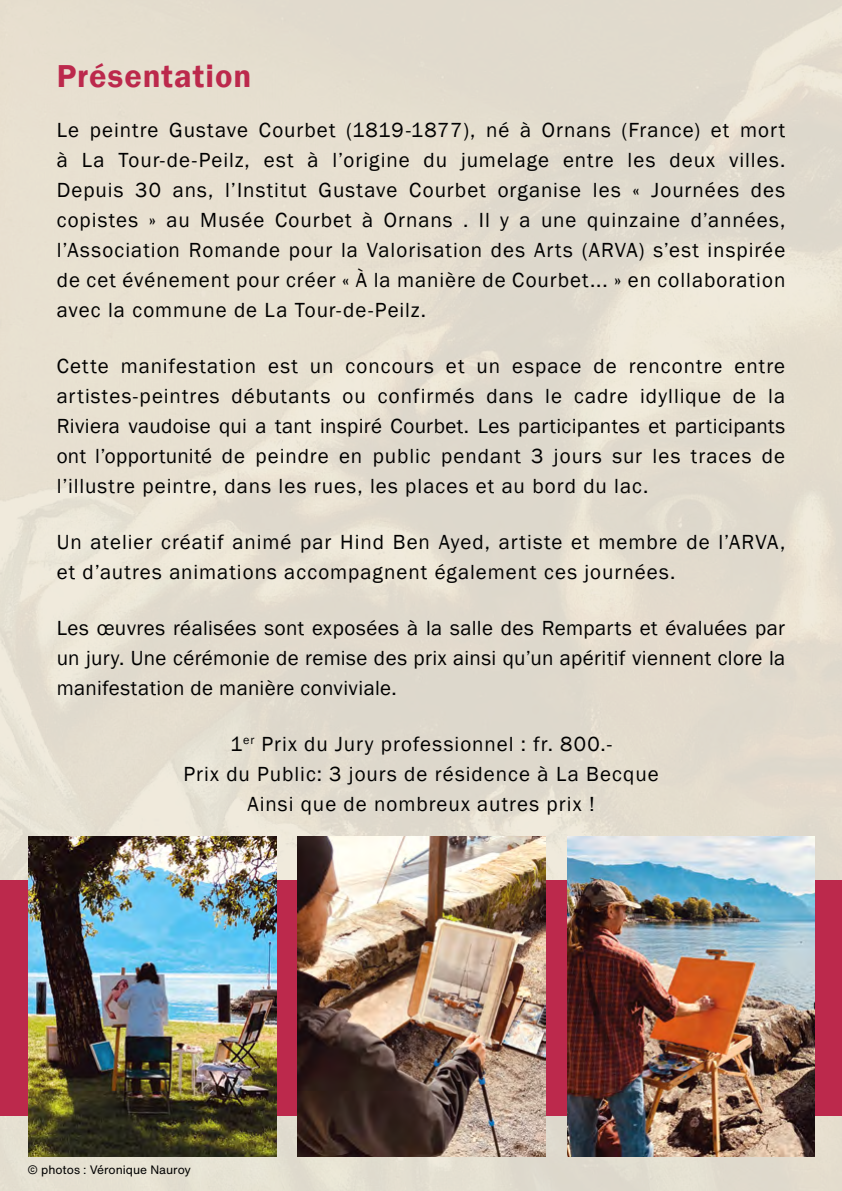
<style>
.page{position:relative;width:842px;height:1191px;background:#fff}
.page>*{position:absolute;margin:0;border:0;box-sizing:border-box;transform-origin:0 0}
.t1{font:600 32.6px "Franklin Gothic";letter-spacing:.03em;color:#bc294c}
.t2{font:21px/30px "Franklin Gothic";letter-spacing:.045em;color:#000;text-align:justify}
.t3{font:12px "Helvetica Now Text";color:#000}
</style>
<div class="page">
<img style="left:0;top:0;width:842px;height:1191px">
<div style="left:0;top:880px;width:842px;height:236px;background:#bc294c"></div>
<img style="left:298px;top:836px;width:247px;height:320px">
<img style="left:29px;top:836px;width:247px;height:320px">
<img style="left:567px;top:836px;width:247px;height:320px">
<h1 class="t1" style="left:57px;top:56px;width:196px">Présentation</h1>
<p class="t2" style="left:57px;top:115px;width:730px">Le peintre Gustave Courbet (1819-1877), né à Ornans (France) et mort à La Tour-de-Peilz, est à l’origine du jumelage entre les deux villes.<br>Depuis 30 ans, l’Institut Gustave Courbet organise les « Journées des copistes » au Musée Courbet à Ornans . Il y a une quinzaine d’années, l’Association Romande pour la Valorisation des Arts (ARVA) s’est inspirée de cet événement pour créer « À la manière de Courbet... » en collaboration avec la commune de La Tour-de-Peilz.</p>
<p class="t2" style="left:57px;top:351px;width:730px">Cette manifestation est un concours et un espace de rencontre entre artistes-peintres débutants ou confirmés dans le cadre idyllique de la Riviera vaudoise qui a tant inspiré Courbet. Les participantes et participants ont l’opportunité de peindre en public pendant 3 jours sur les traces de l’illustre peintre, dans les rues, les places et au bord du lac.</p>
<p class="t2" style="left:57px;top:527px;width:730px">Un atelier créatif animé par Hind Ben Ayed, artiste et membre de l’ARVA, et d’autres animations accompagnent également ces journées.</p>
<p class="t2" style="left:57px;top:613px;width:730px">Les œuvres réalisées sont exposées à la salle des Remparts et évaluées par un jury. Une cérémonie de remise des prix ainsi qu’un apéritif viennent clore la manifestation de manière conviviale.</p>
<p class="t2" style="left:183px;top:729px;width:477px;text-align:center">1<sup>er</sup> Prix du Jury professionnel : fr. 800.-<br>Prix du Public: 3 jours de résidence à La Becque<br>Ainsi que de nombreux autres prix !</p>
<p class="t3" style="left:27px;top:1160px;width:165px">© photos : Véronique Nauroy</p>
</div>
